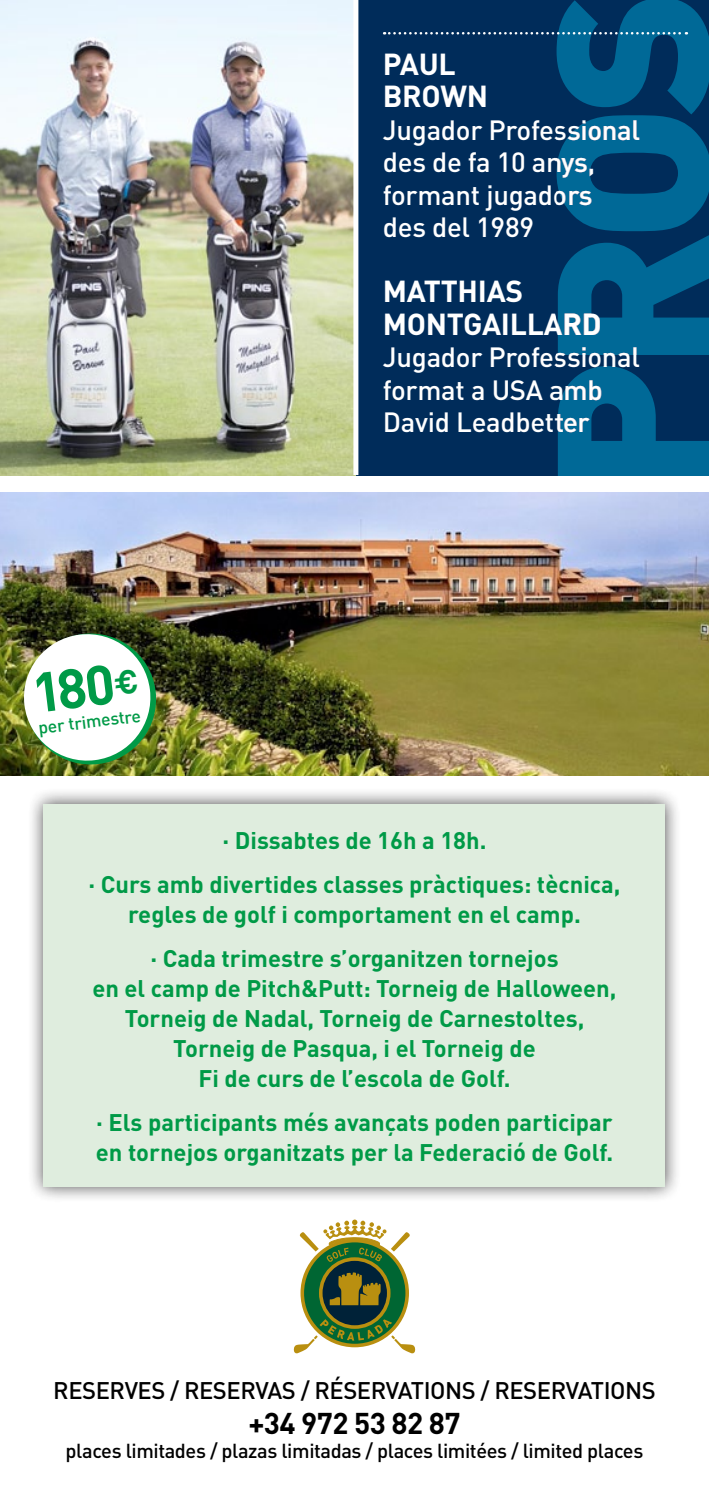
<style>
.page{position:relative;width:709px;height:1489px;background:#fff}
.page>*{position:absolute;margin:0;border:0;box-sizing:border-box;transform-origin:0 0}
.t1{font:700 55px "DIN";color:#009a47}
.t2{font:700 30px/32.5px "DIN";letter-spacing:-.01em;color:#fff}
.t3{font:700 29.75px "DIN";letter-spacing:-.02em;color:#000}
.t4{font:500 27.5px/32.5px "DIN";letter-spacing:-.01em;color:#fff}
.t5{font:700 23.75px/30px "DIN";color:#009a47;text-align:center}
.t6{font:500 23.75px "DIN";letter-spacing:-.02em;color:#000}
.t7{font:500 20px "DIN";letter-spacing:-.02em;color:#000}
.t8{font:500 17.5px "DIN";color:#009a47}
</style>
<div class="page">
<img style="left:0;top:492px;width:709px;height:283px">
<div style="left:27px;top:786px;width:655px;height:416px;background:#000;opacity:.75"></div>
<div style="left:44px;top:803px;width:621px;height:383px;background:#dcecdb"></div>
<img style="left:20px;top:629px;width:140px;height:139px">
<div style="left:354px;top:0;width:355px;height:475px;background:#002c5a"></div>
<svg style="left:556px;top:0;width:153px;height:476px;fill:#006997"></svg>
<img style="left:0;top:0;width:353px;height:475px">
<svg style="left:384px;top:32px;width:303px;height:3px"></svg>
<div style="left:353px;top:0;width:5px;height:475px;background:#fff"></div>
<div style="left:302px;top:1240px;width:105px;height:105px;background:#063;border-radius:50%"></div>
<div style="left:300px;top:1238px;width:109px;height:109px;border:4px solid #b98f10;border-radius:50%"></div>
<svg style="left:320px;top:1258px;width:69px;height:69px;fill:#002238"></svg>
<div style="left:319px;top:1257px;width:71px;height:71px;border:4px solid #b98f10;border-radius:50%"></div>
<svg style="left:330px;top:1272px;width:50px;height:33px"></svg>
<svg style="left:300px;top:1219px;width:110px;height:42px"></svg>
<svg style="left:294px;top:1318px;width:121px;height:35px"></svg>
<p class="t2" style="left:383px;top:46px;width:107px">PAUL<br>BROWN</p>
<p class="t4" style="left:383px;top:112px;width:259px">Jugador Professional des de fa 10 anys, formant jugadors des del 1989</p>
<p class="t1" style="left:28px;top:657px;width:108px;rotate:-7deg">180<sup>€</sup></p>
<p class="t8" style="left:37px;top:716px;width:105px;rotate:-7deg">per trimestre</p>
<p class="t2" style="left:383px;top:274px;width:220px">MATTHIAS<br>MONTGAILLARD</p>
<p class="t4" style="left:383px;top:340px;width:259px">Jugador Professional format a USA amb<br>David Leadbetter</p>
<p class="t5" style="left:222px;top:824px;width:265px">· Dissabtes de 16h a 18h.</p>
<p class="t5" style="left:88px;top:868px;width:533px">· Curs amb divertides classes pràctiques: tècnica, regles de golf i comportament en el camp.</p>
<p class="t5" style="left:92px;top:942px;width:525px">· Cada trimestre s’organitzen tornejos<br>en el camp de Pitch&amp;Putt: Torneig de Halloween, Torneig de Nadal, Torneig de Carnestoltes, Torneig de Pasqua, i el Torneig de<br>Fi de curs de l’escola de Golf.</p>
<p class="t5" style="left:96px;top:1106px;width:518px;text-align:left">· Els participants més avançats poden participar en tornejos organitzats per la Federació de Golf.</p>
<p class="t6" style="left:53px;top:1375px;width:604px">RESERVES / RESERVAS / RÉSERVATIONS / RESERVATIONS</p>
<p class="t3" style="left:248px;top:1403px;width:214px">+34 972 53 82 87</p>
<p class="t7" style="left:66px;top:1438px;width:579px">places limitades / plazas limitadas / places limitées / limited places</p>
</div>
